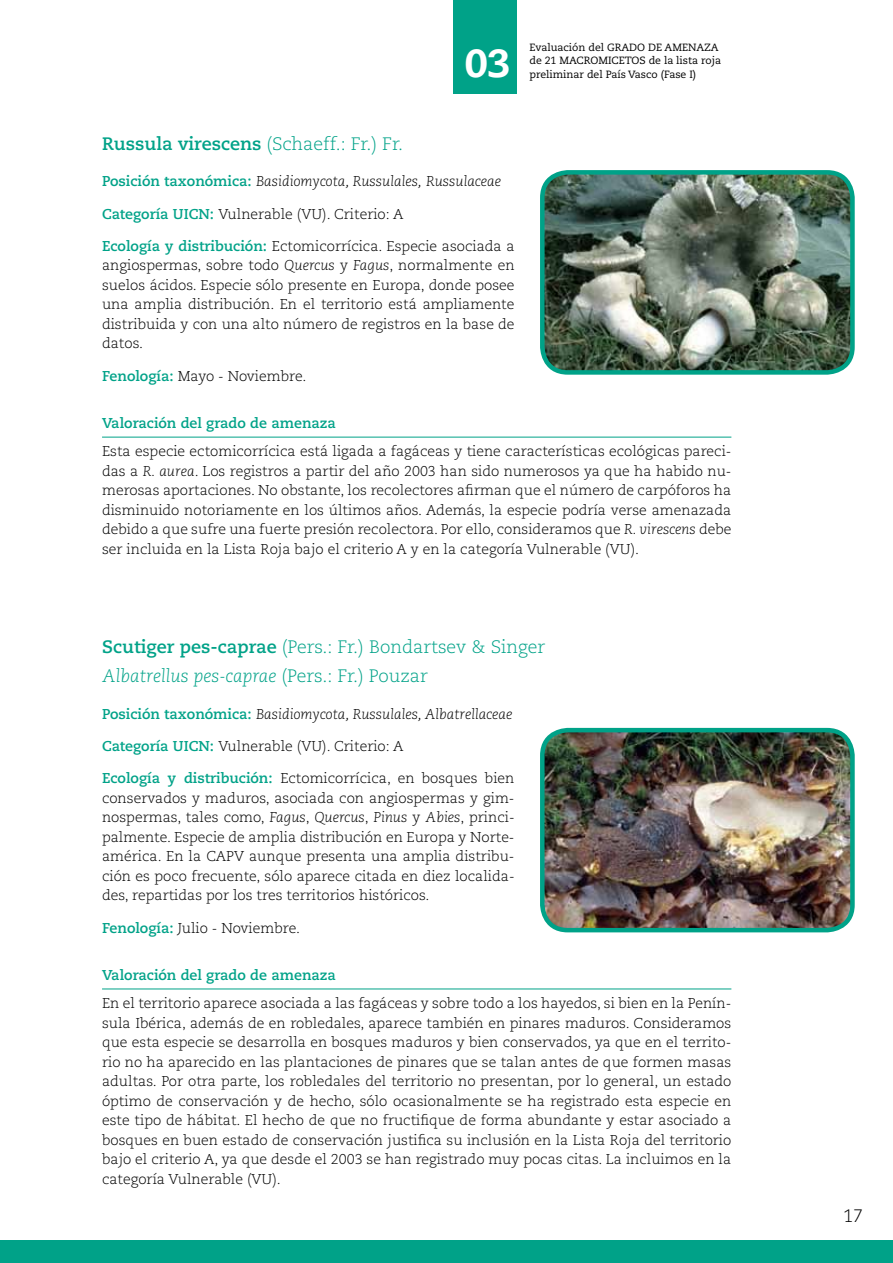
<style>
.page{position:relative;width:893px;height:1263px;background:#fff}
.page>*{position:absolute;margin:0;border:0;box-sizing:border-box;transform-origin:0 0}
.t1{font:800 39px "Caecilia LT Std";color:#fff}
.t2{font:300 18px/29.5px "Caecilia LT Std";letter-spacing:-.02em;color:#00a288}
.t3{font:300 18px "Caecilia LT Std";color:#000}
.t4{font:300 14.25px/19.5px "Caecilia LT Std";color:#000;text-align:justify}
.t5{font:italic 300 14.25px "Caecilia LT Std";color:#000}
.t6{font:700 14.25px "Caecilia LT Std";color:#00a288}
.t7{font:10.5px/13.5px "Caecilia LT Std";color:#000}
.s1{font-weight:700}
.s2{font-weight:700;font-style:normal;color:#00a288}
.s3{font-weight:700;color:#00a288}
.s4{font-style:italic}
</style>
<div class="page">
<div style="left:0;top:1240px;width:893px;height:23px;background:#00a288"></div>
<div style="left:453px;top:0;width:64px;height:94px;background:#00a288"></div>
<hr style="left:102px;top:437px;width:629px;height:1px;background:#00a288">
<hr style="left:102px;top:988px;width:629px;height:1px;background:#00a288">
<img style="left:543px;top:175px;width:307px;height:195px">
<div style="left:540px;top:170px;width:315px;height:205px;border:4px solid #00a288;border-radius:26px"></div>
<img style="left:543px;top:731px;width:309px;height:199px">
<div style="left:540px;top:728px;width:315px;height:204px;border:4px solid #00a288;border-radius:26px"></div>
<h1 class="t1" style="left:465px;top:39px;width:48px">03</h1>
<p class="t7" style="left:529px;top:40px;width:193px">Evaluación del grado de amenaza de 21 macromiceto s de la lista roja</p>
<p class="t7" style="left:529px;top:67px;width:168px">preliminar del País Vasco (Fase I)</p>
<p class="t2" style="left:102px;top:129px;width:302px"><span class="s1">Russula virescens</span> (Schaeff.: Fr.) Fr.</p>
<p class="t5" style="left:102px;top:173px;width:401px"><span class="s2">Posición taxonómica:</span> Basidiomycota, Russulales, Russulaceae</p>
<p class="t4" style="left:102px;top:204px;width:303px"><span class="s3">Categoría UICN:</span> Vulnerable (VU). Criterio: A</p>
<p class="t4" style="left:102px;top:237px;width:414px"><span class="s3">Ecología y distribución:</span> Ectomicorrícica. Especie asociada a angiospermas, sobre todo <span class="s4">Quercus</span> y <span class="s4">Fagus</span>, normalmente en suelos ácidos. Especie sólo presente en Europa, donde posee una amplia distribución. En el territorio está ampliamente distribuida y con una alto número de registros en la base de datos.</p>
<p class="t4" style="left:102px;top:366px;width:206px"><span class="s3">Fenología:</span> Mayo - Noviembre.</p>
<p class="t6" style="left:102px;top:415px;width:236px">Valoración del grado de amenaza</p>
<p class="t4" style="left:102px;top:442px;width:631px">Esta especie ectomicorrícica está ligada a fagáceas y tiene características ecológicas pareci&shy;das a <span class="s4">R. aurea</span>. Los registros a partir del año 2003 han sido numerosos ya que ha habido nu&shy;merosas aportaciones. No obstante, los recolectores afirman que el número de carpóforos ha disminuido notoriamente en los últimos años. Además, la especie podría verse amenazada debido a que sufre una fuerte presión recolectora. Por ello, consideramos que <span class="s4">R. virescens</span> debe ser incluida en la Lista Roja bajo el criterio A y en la categoría Vulnerable (VU).</p>
<p class="t2" style="left:102px;top:632px;width:445px"><span class="s1">Scutiger pes-caprae</span> (Pers.: Fr.) Bondartsev &amp; Singer<br><span class="s4">Albatrellus pes-caprae</span> (Pers.: Fr.) Pouzar</p>
<p class="t5" style="left:102px;top:706px;width:412px"><span class="s2">Posición taxonómica:</span> Basidiomycota, Russulales, Albatrellaceae</p>
<p class="t4" style="left:102px;top:737px;width:303px"><span class="s3">Categoría UICN:</span> Vulnerable (VU). Criterio: A</p>
<p class="t4" style="left:102px;top:769px;width:414px"><span class="s3">Ecología y distribución:</span> Ectomicorrícica, en bosques bien conservados y maduros, asociada con angiospermas y gim&shy;nospermas, tales como, <span class="s4">Fagus</span>, <span class="s4">Quercus</span>, <span class="s4">Pinus</span> y <span class="s4">Abies</span>, princi&shy;palmente. Especie de amplia distribución en Europa y Norte&shy;américa. En la CAPV aunque presenta una amplia distribu&shy;ción es poco frecuente, sólo aparece citada en diez localida&shy;des, repartidas por los tres territorios históricos.</p>
<p class="t4" style="left:102px;top:918px;width:199px"><span class="s3">Fenología:</span> Julio - Noviembre.</p>
<p class="t6" style="left:102px;top:967px;width:236px">Valoración del grado de amenaza</p>
<p class="t4" style="left:102px;top:994px;width:631px">En el territorio aparece asociada a las fagáceas y sobre todo a los hayedos, si bien en la Penín&shy;sula Ibérica, además de en robledales, aparece también en pinares maduros. Consideramos que esta especie se desarrolla en bosques maduros y bien conservados, ya que en el territo&shy;rio no ha aparecido en las plantaciones de pinares que se talan antes de que formen masas adultas. Por otra parte, los robledales del territorio no presentan, por lo general, un estado óptimo de conservación y de hecho, sólo ocasionalmente se ha registrado esta especie en este tipo de hábitat. El hecho de que no fructifique de forma abundante y estar asociado a bosques en buen estado de conservación justifica su inclusión en la Lista Roja del territorio bajo el criterio A, ya que desde el 2003 se han registrado muy pocas citas. La incluimos en la categoría Vulnerable (VU).</p>
<p class="t3" style="left:843px;top:1205px;width:22px">17</p>
</div>
